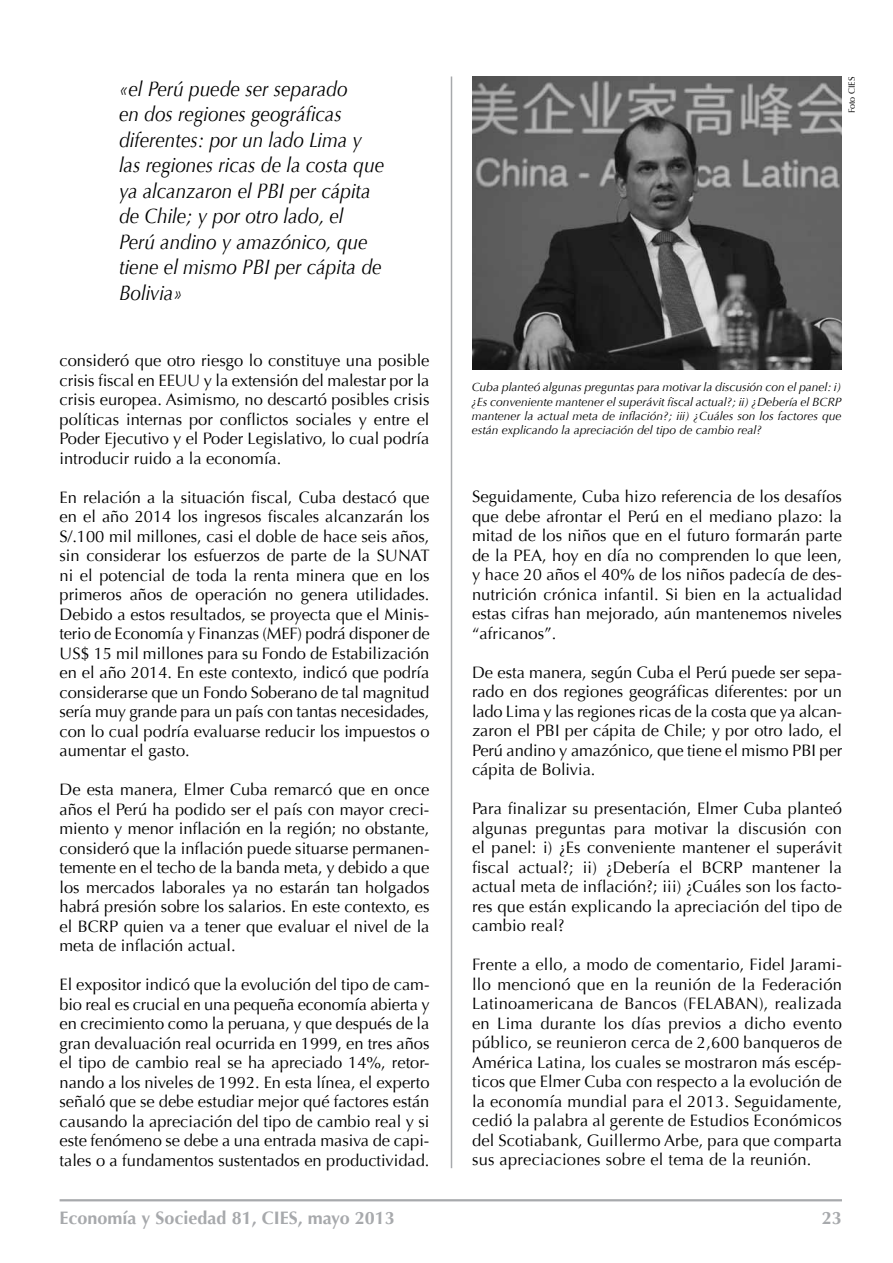
<style>
.page{position:relative;width:893px;height:1263px;background:#fff}
.page>*{position:absolute;margin:0;border:0;box-sizing:border-box;transform-origin:0 0}
.t1{font:italic 21px/25.5px "Optima";color:#000;scale:.9 1}
.t2{font:700 18px "Optima";color:#a7a9ac}
.t3{font:16.5px/19.5px "Optima";color:#000;text-align:justify}
.t4{font:italic 12px/14.2px "Optima";color:#000;text-align:justify}
.t5{font:9px "Optima";color:#000}
</style>
<div class="page">
<hr style="left:60px;top:1199px;width:782px;height:2px;background:#a7a9ac">
<hr style="left:451px;top:77px;width:1px;height:1091px;background:#a7a9ac">
<img style="left:472px;top:77px;width:370px;height:292px">
<p class="t1" style="left:119px;top:76px;width:296px">«el Perú puede ser separado<br>en dos regiones geográficas diferentes: por un lado Lima y las regiones ricas de la costa que ya alcanzaron el PBI per cápita de Chile; y por otro lado, el<br>Perú andino y amazónico, que tiene el mismo PBI per cápita de<br>Bolivia»</p>
<p class="t3" style="left:60px;top:351px;width:371px">consideró que otro riesgo lo constituye una posible crisis fiscal en EEUU y la extensión del malestar por la crisis europea. Asimismo, no descartó posibles crisis políticas internas por conflictos sociales y entre el Poder Ejecutivo y el Poder Legislativo, lo cual podría introducir ruido a la economía.</p>
<p class="t3" style="left:60px;top:487px;width:372px">En relación a la situación fiscal, Cuba destacó que en el año 2014 los ingresos fiscales alcanzarán los S/.100 mil millones, casi el doble de hace seis años, sin considerar los esfuerzos de parte de la SUNAT ni el potencial de toda la renta minera que en los primeros años de operación no genera utilidades.<br>Debido a estos resultados, se proyecta que el Minis&shy;terio de Economía y Finanzas (MEF) podrá disponer de US$ 15 mil millones para su Fondo de Estabilización en el año 2014. En este contexto, indicó que podría considerarse que un Fondo Soberano de tal magnitud sería muy grande para un país con tantas necesidades, con lo cual podría evaluarse reducir los impuestos o aumentar el gasto.</p>
<p class="t3" style="left:60px;top:780px;width:371px">De esta manera, Elmer Cuba remarcó que en once años el Perú ha podido ser el país con mayor creci&shy;miento y menor inflación en la región; no obstante, consideró que la inflación puede situarse permanen&shy;temente en el techo de la banda meta, y debido a que los mercados laborales ya no estarán tan holgados habrá presión sobre los salarios. En este contexto, es el BCRP quien va a tener que evaluar el nivel de la meta de inflación actual.</p>
<p class="t3" style="left:60px;top:975px;width:372px">El expositor indicó que la evolución del tipo de cam&shy;bio real es crucial en una pequeña economía abierta y en crecimiento como la peruana, y que después de la gran devaluación real ocurrida en 1999, en tres años el tipo de cambio real se ha apreciado 14%, retor&shy;nando a los niveles de 1992. En esta línea, el experto señaló que se debe estudiar mejor qué factores están causando la apreciación del tipo de cambio real y si este fenómeno se debe a una entrada masiva de capi&shy;tales o a fundamentos sustentados en productividad.</p>
<p class="t5" style="left:846px;top:113px;width:38px;rotate:-90deg">Foto CIES</p>
<p class="t4" style="left:472px;top:380px;width:371px">Cuba planteó algunas preguntas para motivar la discusión con el panel: i) ¿Es conveniente mantener el superávit fiscal actual?; ii) ¿Debería el BCRP mantener la actual meta de inflación?; iii) ¿Cuáles son los factores que están explicando la apreciación del tipo de cambio real?</p>
<p class="t3" style="left:472px;top:487px;width:371px">Seguidamente, Cuba hizo referencia de los desafíos que debe afrontar el Perú en el mediano plazo: la mitad de los niños que en el futuro formarán parte de la PEA, hoy en día no comprenden lo que leen, y hace 20 años el 40% de los niños padecía de des&shy;nutrición crónica infantil. Si bien en la actualidad estas cifras han mejorado, aún mantenemos niveles “africanos”.</p>
<p class="t3" style="left:472px;top:663px;width:372px">De esta manera, según Cuba el Perú puede ser sepa&shy;rado en dos regiones geográficas diferentes: por un lado Lima y las regiones ricas de la costa que ya alcan&shy;zaron el PBI per cápita de Chile; y por otro lado, el Perú andino y amazónico, que tiene el mismo PBI per cápita de Bolivia.</p>
<p class="t3" style="left:472px;top:799px;width:371px">Para finalizar su presentación, Elmer Cuba planteó algunas preguntas para motivar la discusión con el panel: i) ¿Es conveniente mantener el superávit fiscal actual?; ii) ¿Debería el BCRP mantener la actual meta de inflación?; iii) ¿Cuáles son los facto&shy;res que están explicando la apreciación del tipo de cambio real?</p>
<p class="t3" style="left:472px;top:955px;width:372px">Frente a ello, a modo de comentario, Fidel Jarami&shy;llo mencionó que en la reunión de la Federación Latinoamericana de Bancos (FELABAN), realizada en Lima durante los días previos a dicho evento público, se reunieron cerca de 2,600 banqueros de América Latina, los cuales se mostraron más escép&shy;ticos que Elmer Cuba con respecto a la evolución de la economía mundial para el 2013. Seguidamente, cedió la palabra al gerente de Estudios Económicos del Scotiabank, Guillermo Arbe, para que comparta sus apreciaciones sobre el tema de la reunión.</p>
<p class="t2" style="left:60px;top:1208px;width:337px">Economía y Sociedad 81, CIES, mayo 2013</p>
<p class="t2" style="left:822px;top:1208px;width:22px">23</p>
</div>
